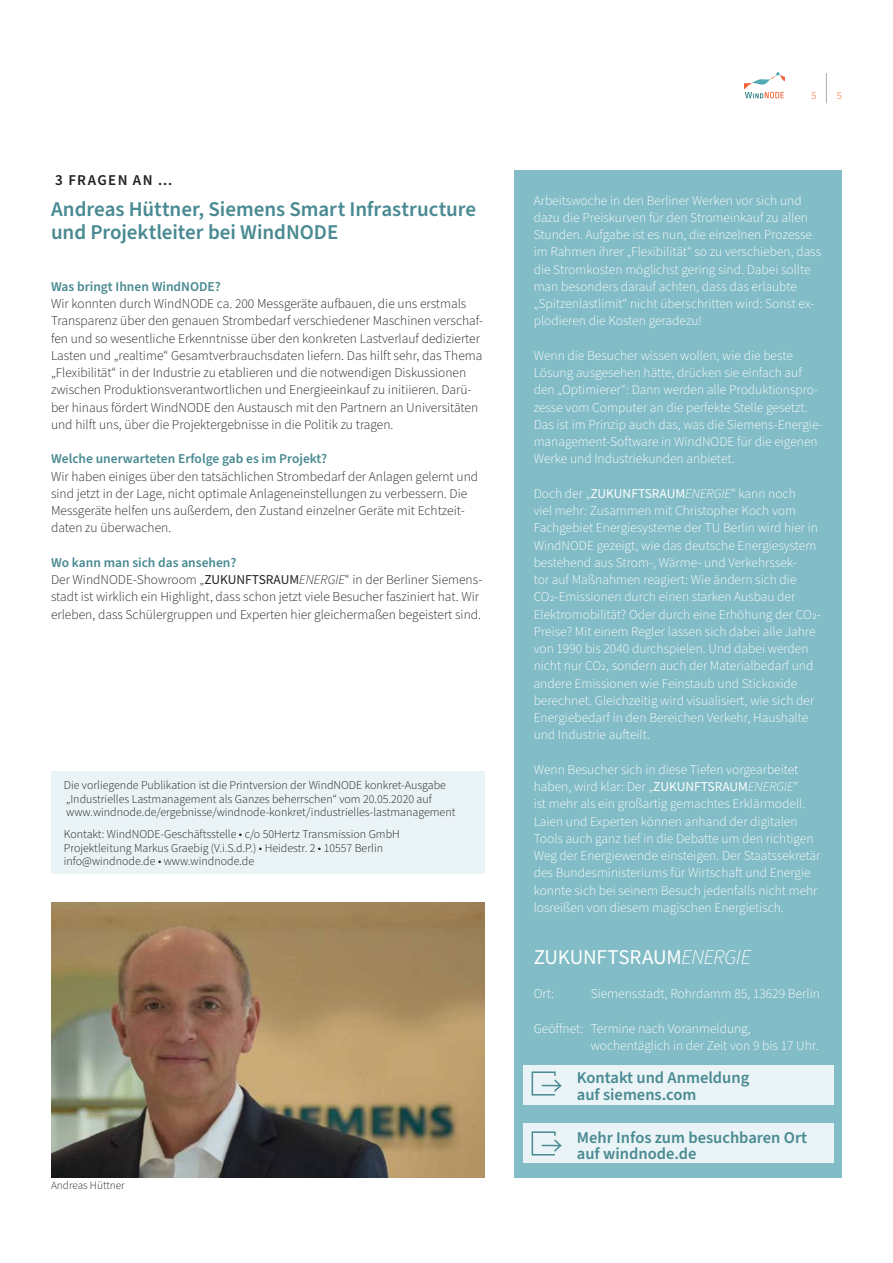
<style>
.page{position:relative;width:893px;height:1263px;background:#fff}
.page>*{position:absolute;margin:0;border:0;box-sizing:border-box;transform-origin:0 0}
.Dachzeile{font:600 21px/22.5px "Source Sans Pro";letter-spacing:-.005em;color:#498a92}
.Fließtext{font:21px "Source Sans Pro";letter-spacing:-.01em;color:#fff}
.Hyperlink{font:600 16.5px/16.5px "Source Sans Pro";color:#498a92}
.Dachzeile-2{font:600 15px "Source Sans Pro";letter-spacing:.085em;color:#231f20}
.Fließtext-2{font:300 13.5px/17.2px "Source Sans Pro";color:#fff}
.Fließtext-3{font:300 13.5px/17.2px "Source Sans Pro";color:#231f20}
.Interview_Frage{font:600 13.5px "Source Sans Pro";color:#498a92}
.Impressum{font:300 12px/13.5px "Source Sans Pro";color:#141b16}
.Photo_Credit{font:300 11.25px "Source Sans Pro";color:#231f20}
.t1{font:300 10.5px "Source Sans Pro";color:#e9530e}
.s1{font-weight:400}
.s2{font-style:italic}
.s3{font-weight:300;font-style:italic}
</style>
<div class="page">
<svg style="left:745px;top:72px;width:39px;height:26px"></svg>
<hr style="left:826px;top:73px;width:1px;height:30px;background:#aeaba4">
<div style="left:51px;top:771px;width:434px;height:102px;background:#eaf3f6"></div>
<div style="left:514px;top:170px;width:328px;height:1008px;background:#82bcc6"></div>
<img style="left:51px;top:902px;width:434px;height:276px">
<div style="left:523px;top:1123px;width:310px;height:40px;background:#eaf3f6"></div>
<div style="left:523px;top:1065px;width:310px;height:40px;background:#eaf3f6"></div>
<svg style="left:531px;top:1071px;width:31px;height:25px"></svg>
<svg style="left:531px;top:1131px;width:31px;height:25px"></svg>
<p class="Dachzeile-2" style="left:55px;top:170px;width:119px">3 FRAGEN AN …</p>
<p class="Dachzeile" style="left:51px;top:199px;width:427px">Andreas Hüttner, Siemens Smart Infrastructure und Projektleiter bei WindNODE</p>
<p class="Interview_Frage" style="left:51px;top:277px;width:171px">Was bringt Ihnen WindNODE?</p>
<p class="Fließtext-3" style="left:51px;top:295px;width:434px">Wir konnten durch WindNODE ca. 200 Messgeräte aufbauen, die uns erstmals Transparenz über den genauen Strombedarf verschiedener Maschinen verschaf&shy;fen und so wesentliche Erkenntnisse über den konkreten Lastverlauf dedizierter Lasten und „realtime“ Gesamtverbrauchsdaten liefern. Das hilft sehr, das Thema „Flexibilität“ in der Industrie zu etablieren und die notwendigen Diskussionen zwischen Produktionsverantwortlichen und Energieeinkauf zu initiieren. Darü&shy;ber hinaus fördert WindNODE den Austausch mit den Partnern an Universitäten und hilft uns, über die Projektergebnisse in die Politik zu tragen.</p>
<p class="Interview_Frage" style="left:51px;top:450px;width:278px">Welche unerwarteten Erfolge gab es im Projekt?</p>
<p class="Fließtext-3" style="left:51px;top:468px;width:429px">Wir haben einiges über den tatsächlichen Strombedarf der Anlagen gelernt und sind jetzt in der Lage, nicht optimale Anlageneinstellungen zu verbessern. Die Messgeräte helfen uns außerdem, den Zustand einzelner Geräte mit Echtzeit&shy;daten zu überwachen.</p>
<p class="Interview_Frage" style="left:51px;top:553px;width:187px">Wo kann man sich das ansehen?</p>
<p class="Fließtext-3" style="left:51px;top:571px;width:433px">Der WindNODE-Showroom „<span class="s1">ZUKUNFTSRAUM</span><span class="s2">ENERGIE</span>“ in der Berliner Siemens&shy;stadt ist wirklich ein Highlight, dass schon jetzt viele Besucher fasziniert hat. Wir erleben, dass Schülergruppen und Experten hier gleichermaßen begeistert sind.</p>
<p class="Impressum" style="left:64px;top:779px;width:393px">Die vorliegende Publikation ist die Printversion der WindNODE konkret-Ausgabe „Industrielles Lastmanagement als Ganzes beherrschen“ vom 20.05.2020 auf www.windnode.de/ergebnisse/windnode-konkret/industrielles-lastmanagement</p>
<p class="Impressum" style="left:64px;top:828px;width:338px">Kontakt: WindNODE-Geschäftsstelle • c/o 50Hertz Transmission GmbH<br>Projektleitung Markus Graebig (V.i.S.d.P.) • Heidestr. 2 • 10557 Berlin info@windnode.de • www.windnode.de</p>
<p class="Photo_Credit" style="left:51px;top:1178px;width:75px">Andreas Hüttner</p>
<p class="t1" style="left:811px;top:88px;width:7px">5</p>
<p class="t1" style="left:837px;top:88px;width:7px">5</p>
<p class="Fließtext-2" style="left:534px;top:192px;width:289px">Arbeitswoche in den Berliner Werken vor sich und dazu die Preiskurven für den Stromeinkauf zu allen Stunden. Aufgabe ist es nun, die einzelnen Prozesse im Rahmen ihrer „Flexibilität“ so zu verschieben, dass die Stromkosten möglichst gering sind. Dabei sollte man besonders darauf achten, dass das erlaubte „Spitzenlastlimit“ nicht überschritten wird: Sonst ex&shy;plodieren die Kosten geradezu!</p>
<p class="Fließtext-2" style="left:534px;top:347px;width:291px">Wenn die Besucher wissen wollen, wie die beste Lösung ausgesehen hätte, drücken sie einfach auf den „Optimierer“: Dann werden alle Produktionspro&shy;zesse vom Computer an die perfekte Stelle gesetzt.<br>Das ist im Prinzip auch das, was die Siemens-Energie&shy;management-Software in WindNODE für die eigenen Werke und Industriekunden anbietet.</p>
<p class="Fließtext-2" style="left:534px;top:485px;width:289px">Doch der „<span class="s1">ZUKUNFTSRAUM</span><span class="s2">ENERGIE</span>“ kann noch<br>viel mehr: Zusammen mit Christopher Koch vom Fachgebiet Energiesysteme der TU Berlin wird hier in WindNODE gezeigt, wie das deutsche Energiesystem bestehend aus Strom-, Wärme- und Verkehrssek-<br>tor auf Maßnahmen reagiert: Wie ändern sich die CO2-Emissionen durch einen starken Ausbau der Elektromobilität? Oder durch eine Erhöhung der CO2- Preise? Mit einem Regler lassen sich dabei alle Jahre von 1990 bis 2040 durchspielen. Und dabei werden nicht nur CO2, sondern auch der Materialbedarf und andere Emissionen wie Feinstaub und Stickoxide berechnet. Gleichzeitig wird visualisiert, wie sich der Energiebedarf in den Bereichen Verkehr, Haushalte und Industrie aufteilt.</p>
<p class="Fließtext-2" style="left:534px;top:761px;width:288px">Wenn Besucher sich in diese Tiefen vorgearbeitet haben, wird klar: Der „<span class="s1">ZUKUNFTSRAUM</span><span class="s2">ENERGIE</span>“<br>ist mehr als ein großartig gemachtes Erklärmodell.<br>Laien und Experten können anhand der digitalen Tools auch ganz tief in die Debatte um den richtigen Weg der Energiewende einsteigen. Der Staatssekretär des Bundesministeriums für Wirtschaft und Energie konnte sich bei seinem Besuch jedenfalls nicht mehr losreißen von diesem magischen Energietisch.</p>
<p class="Fließtext" style="left:534px;top:943px;width:219px">ZUKUNFTSRAUM<span class="s3">ENERGIE</span></p>
<p class="Fließtext-2" style="left:534px;top:985px;width:22px">Ort:</p>
<p class="Fließtext-2" style="left:591px;top:985px;width:231px">Siemensstadt, Rohrdamm 85, 13629 Berlin</p>
<p class="Fließtext-2" style="left:591px;top:1020px;width:229px;text-indent:-57px">Geöffnet: Termine nach Voranmeldung, wochentäglich in der Zeit von 9 bis 17 Uhr.</p>
<p class="Hyperlink" style="left:577px;top:1070px;width:174px">Kontakt und Anmeldung auf siemens.com</p>
<p class="Hyperlink" style="left:577px;top:1129px;width:232px">Mehr Infos zum besuchbaren Ort</p>
<p class="Hyperlink" style="left:577px;top:1146px;width:121px">auf windnode.de</p>
</div>
